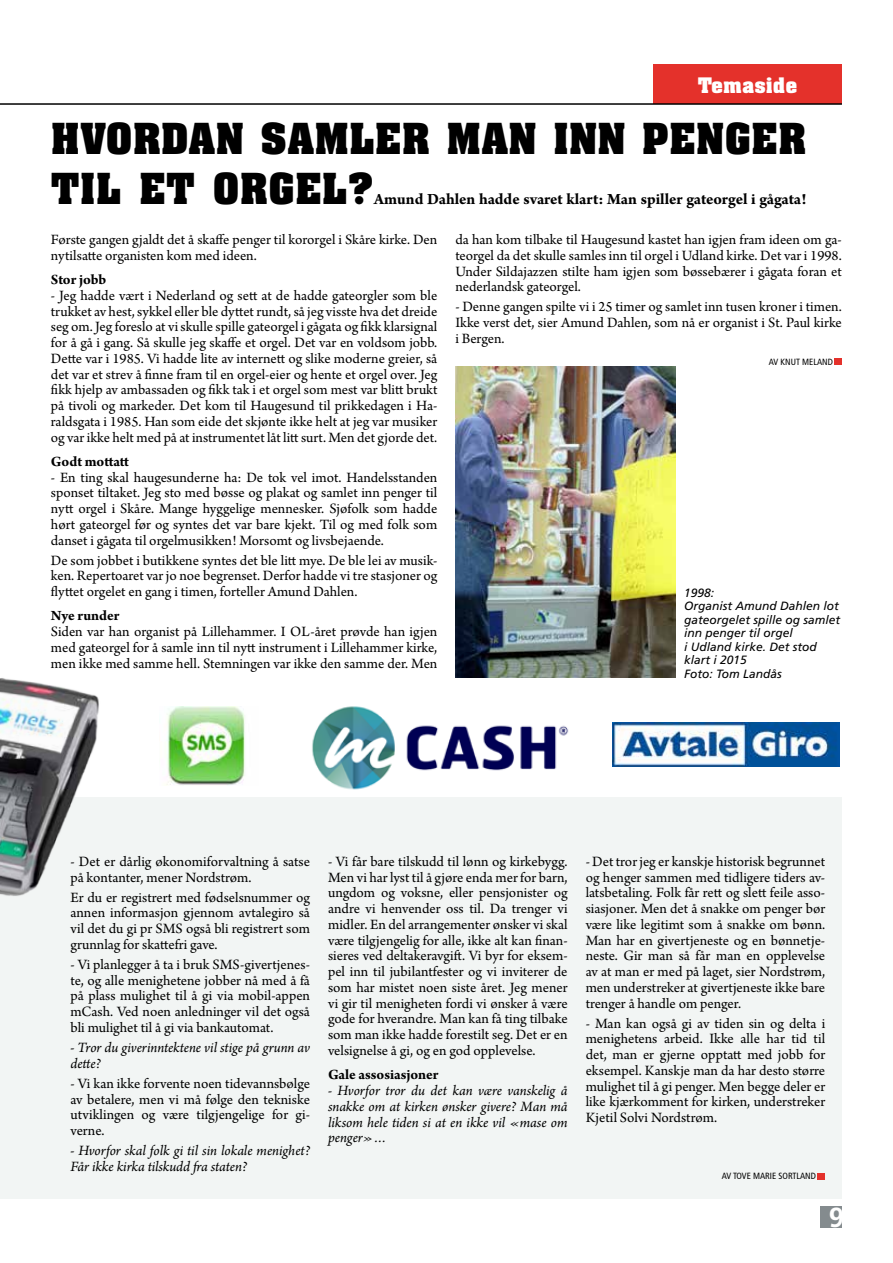
<style>
.page{position:relative;width:893px;height:1263px;background:#fff}
.page>*{position:absolute;margin:0;border:0;box-sizing:border-box;transform-origin:0 0}
.t1{font:700 42px/50.4px "Aachen BT";color:#000}
.t2{font:700 27.45px "Frutiger";color:#fff}
.t3{font:700 21px "Aachen BT";color:#fff}
.t4{font:700 16.5px "Arno Pro";letter-spacing:-.005em;color:#000}
.t5{font:15px/15.8px "Arno Pro";letter-spacing:-.005em;color:#000;text-align:justify}
.t6{font:italic 15px/15.8px "Arno Pro";letter-spacing:-.005em;color:#000}
.t7{font:700 15px "Arno Pro";letter-spacing:-.005em;color:#000}
.t8{font:italic 12px/13.5px "Frutiger";color:#000}
.t9{font:condensed 9px "Frutiger";color:#000}
</style>
<div class="page">
<div style="left:0;top:797px;width:842px;height:402px;background:#f2f5f4"></div>
<div style="left:653px;top:64px;width:189px;height:39px;background:#e4312b"></div>
<hr style="left:0;top:103px;width:842px;height:2px;background:#000">
<div style="left:817px;top:1172px;width:8px;height:7px;background:#e4312b"></div>
<div style="left:834px;top:358px;width:8px;height:7px;background:#e4312b"></div>
<img style="left:455px;top:366px;width:220px;height:311px">
<img style="left:613px;top:723px;width:227px;height:43px">
<img style="left:0;top:678px;width:99px;height:218px">
<img style="left:312px;top:706px;width:257px;height:84px">
<img style="left:166px;top:706px;width:79px;height:79px">
<div style="left:821px;top:1206px;width:21px;height:22px;background:#848b8e"></div>
<h3 class="t3" style="left:698px;top:72px;width:101px">Temaside</h3>
<h1 class="t1" style="left:51px;top:113px;width:757px">HVORDAN SAMLER MAN INN PENGER<br>TIL ET ORGEL?</h1>
<p class="t4" style="left:374px;top:190px;width:434px">Amund Dahlen hadde svaret klart: Man spiller gateorgel i gågata!</p>
<p class="t5" style="left:51px;top:232px;width:388px">Første gangen gjaldt det å skaffe penger til kororgel i Skåre kirke. Den nytilsatte organisten kom med ideen.</p>
<p class="t7" style="left:51px;top:271px;width:57px">Stor jobb</p>
<p class="t5" style="left:51px;top:288px;width:388px">- Jeg hadde vært i Nederland og sett at de hadde gateorgler som ble trukket av hest, sykkel eller ble dyttet rundt, så jeg visste hva det dreide seg om. Jeg foreslo at vi skulle spille gateorgel i gågata og fikk klarsignal for å gå i gang. Så skulle jeg skaffe et orgel. Det var en voldsom jobb.<br>Dette var i 1985. Vi hadde lite av internett og slike moderne greier, så det var et strev å finne fram til en orgel-eier og hente et orgel over. Jeg fikk hjelp av ambassaden og fikk tak i et orgel som mest var blitt brukt på tivoli og markeder. Det kom til Haugesund til prikkedagen i Ha&shy;raldsgata i 1985. Han som eide det skjønte ikke helt at jeg var musiker og var ikke helt med på at instrumentet låt litt surt. Men det gjorde det.</p>
<p class="t7" style="left:51px;top:453px;width:80px">Godt mottatt</p>
<p class="t5" style="left:51px;top:470px;width:388px">- En ting skal haugesunderne ha: De tok vel imot. Handelsstanden sponset tiltaket. Jeg sto med bøsse og plakat og samlet inn penger til nytt orgel i Skåre. Mange hyggelige mennesker. Sjøfolk som hadde hørt gateorgel før og syntes det var bare kjekt. Til og med folk som danset i gågata til orgelmusikken! Morsomt og livsbejaende.</p>
<p class="t5" style="left:51px;top:553px;width:388px">De som jobbet i butikkene syntes det ble litt mye. De ble lei av musik&shy;ken. Repertoaret var jo noe begrenset. Derfor hadde vi tre stasjoner og flyttet orgelet en gang i timen, forteller Amund Dahlen.</p>
<p class="t7" style="left:51px;top:607px;width:70px">Nye runder</p>
<p class="t5" style="left:51px;top:624px;width:388px">Siden var han organist på Lillehammer. I OL-året prøvde han igjen med gateorgel for å samle inn til nytt instrument i Lillehammer kirke, men ikke med samme hell. Stemningen var ikke den samme der. Men</p>
<p class="t5" style="left:455px;top:232px;width:388px">da han kom tilbake til Haugesund kastet han igjen fram ideen om ga&shy;teorgel da det skulle samles inn til orgel i Udland kirke. Det var i 1998.<br>Under Sildajazzen stilte ham igjen som bøssebærer i gågata foran et nederlandsk gateorgel.</p>
<p class="t5" style="left:455px;top:300px;width:388px">- Denne gangen spilte vi i 25 timer og samlet inn tusen kroner i timen.<br>Ikke verst det, sier Amund Dahlen, som nå er organist i St. Paul kirke i Bergen.</p>
<p class="t9" style="left:769px;top:357px;width:66px">AV KNUT MELAND</p>
<p class="t8" style="left:684px;top:586px;width:158px">1998:<br>Organist Amund Dahlen lot gateorgelet spille og samlet inn penger til orgel<br>i Udland kirke. Det stod klart i 2015<br>Foto: Tom Landås</p>
<p class="t5" style="left:70px;top:854px;width:241px">- Det er dårlig økonomiforvaltning å satse på kontanter, mener Nordstrøm.</p>
<p class="t5" style="left:70px;top:890px;width:241px">Er du er registrert med fødselsnummer og annen informasjon gjennom avtalegiro så vil det du gi pr SMS også bli registrert som grunnlag for skattefri gave.</p>
<p class="t5" style="left:70px;top:957px;width:241px">- Vi planlegger å ta i bruk SMS-givertjenes&shy;te, og alle menighetene jobber nå med å få på plass mulighet til å gi via mobil-appen mCash. Ved noen anledninger vil det også bli mulighet til å gi via bankautomat.</p>
<p class="t6" style="left:70px;top:1040px;width:241px">- Tror du giverinntektene vil stige på grunn av dette?</p>
<p class="t5" style="left:70px;top:1076px;width:241px">- Vi kan ikke forvente noen tidevannsbølge av betalere, men vi må følge den tekniske utviklingen og være tilgjengelige for gi&shy;verne.</p>
<p class="t6" style="left:70px;top:1143px;width:241px">- Hvorfor skal folk gi til sin lokale menighet?<br>Får ikke kirka tilskudd fra staten?</p>
<p class="t5" style="left:328px;top:854px;width:241px">- Vi får bare tilskudd til lønn og kirkebygg.<br>Men vi har lyst til å gjøre enda mer for barn, ungdom og voksne, eller pensjonister og andre vi henvender oss til. Da trenger vi midler. En del arrangementer ønsker vi skal være tilgjengelig for alle, ikke alt kan finan&shy;sieres ved deltakeravgift. Vi byr for eksem&shy;pel inn til jubilantfester og vi inviterer de som har mistet noen siste året. Jeg mener vi gir til menigheten fordi vi ønsker å være gode for hverandre. Man kan få ting tilbake som man ikke hadde forestilt seg. Det er en velsignelse å gi, og en god opplevelse.</p>
<p class="t7" style="left:328px;top:1066px;width:112px">Gale assosiasjoner</p>
<p class="t6" style="left:328px;top:1083px;width:241px;text-align:justify">- Hvorfor tror du det kan være vanskelig å snakke om at kirken ønsker givere? Man må liksom hele tiden si at en ikke vil «mase om penger»…</p>
<p class="t5" style="left:586px;top:854px;width:241px">- Det tror jeg er kanskje historisk begrunnet og henger sammen med tidligere tiders av&shy;latsbetaling. Folk får rett og slett feile asso&shy;siasjoner. Men det å snakke om penger bør være like legitimt som å snakke om bønn.<br>Man har en givertjeneste og en bønnetje&shy;neste. Gir man så får man en opplevelse av at man er med på laget, sier Nordstrøm, men understreker at givertjeneste ikke bare trenger å handle om penger.</p>
<p class="t5" style="left:586px;top:1016px;width:241px">- Man kan også gi av tiden sin og delta i menighetens arbeid. Ikke alle har tid til det, man er gjerne opptatt med jobb for eksempel. Kanskje man da har desto større mulighet til å gi penger. Men begge deler er like kjærkomment for kirken, understreker Kjetil Solvi Nordstrøm.</p>
<p class="t9" style="left:722px;top:1171px;width:96px">AV TOVE MARIE SORTLAND</p>
<h2 class="t2" style="left:829px;top:1201px;width:17px">9</h2>
</div>
